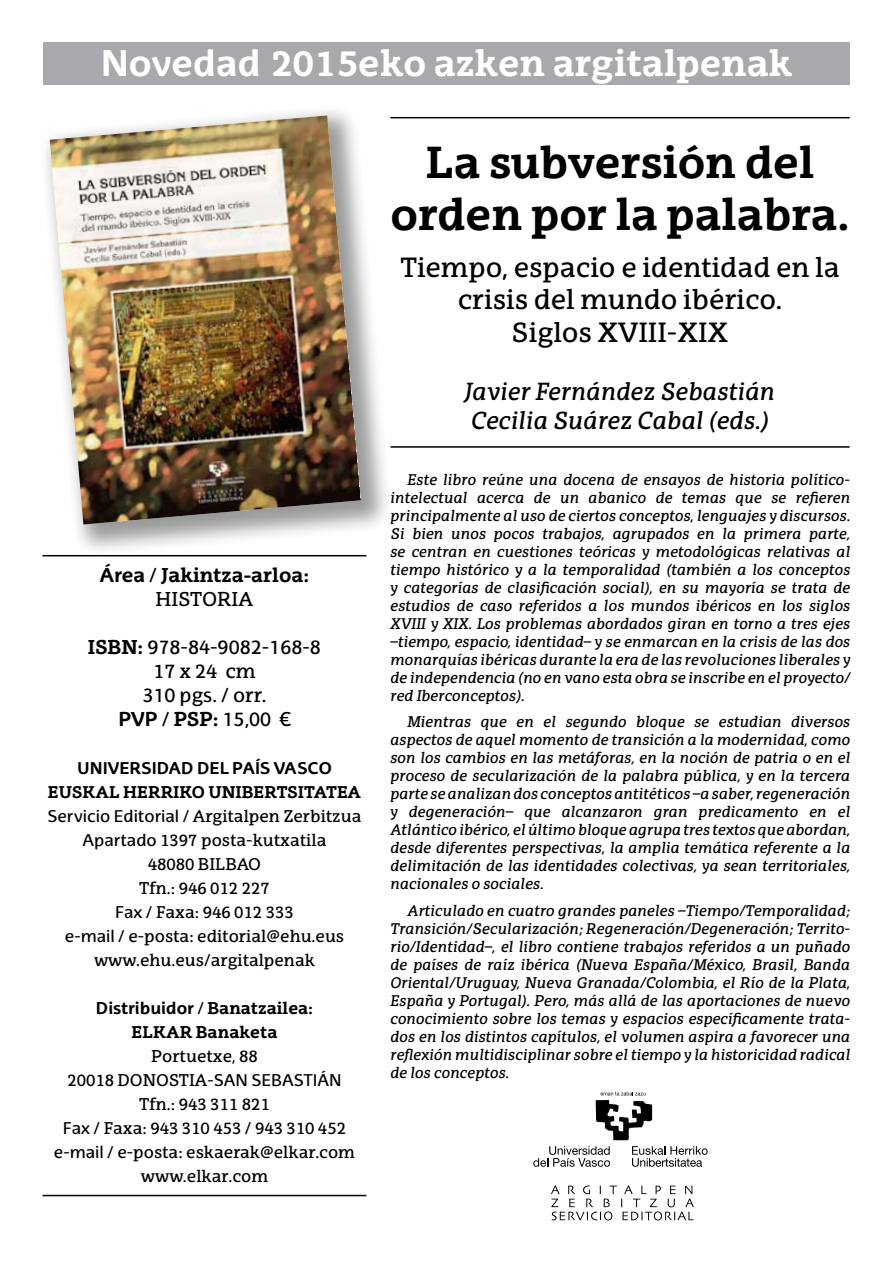
<style>
.page{position:relative;width:893px;height:1263px;background:#fff}
.page>*{position:absolute;margin:0;border:0;box-sizing:border-box;transform-origin:0 0}
.t1{font:700 43.5px/52.2px "EHU Serif";color:#000;text-align:center}
.t2{font:700 36px "EHU Serif";color:#fff}
.t3{font:27px/32.4px "EHU Serif";color:#000;text-align:center}
.t4{font:italic 24px/28.8px "EHU Serif";color:#000}
.t5{font:19.5px/24px "EHU Sans";color:#000;text-align:center}
.t6{font:700 19.5px/24px "EHU Serif";color:#000;text-align:center}
.t7{font:19.5px "EHU Serif";color:#000}
.t8{font:16.5px/24px "EHU Serif";color:#000}
.t9{font:700 16.5px "EHU Sans";color:#000}
.t10{font:700 16.5px "EHU Serif";color:#000}
.t11{font:16.5px "EHU Sans";color:#000}
.t12{font:italic 15px/18px "EHU Serif";color:#000;text-align:justify}
.s1{font-family:"EHU Sans"}
.s2{font-family:"EHU Sans";font-weight:400}
.s3{font-weight:400}
.s4{font-family:"EHU Serif";font-weight:700}
.s5{font-family:"EHU Serif"}
.s6{font-weight:700}
</style>
<div class="page">
<div style="left:43px;top:43px;width:807px;height:42px;background:#a7a9ac"></div>
<hr style="left:43px;top:1195px;width:323px;height:1px;background:#000">
<hr style="left:390px;top:117px;width:460px;height:1px;background:#000">
<hr style="left:390px;top:446px;width:460px;height:2px;background:#000">
<div style="left:38px;top:104px;width:356px;height:453px;background:#000;opacity:.4"></div>
<img style="left:50px;top:115px;width:311px;height:409px">
<svg style="left:551px;top:1185px;width:143px;height:35px"></svg>
<svg style="left:533px;top:1146px;width:77px;height:21px"></svg>
<svg style="left:632px;top:1146px;width:76px;height:21px"></svg>
<svg style="left:596px;top:1092px;width:56px;height:48px"></svg>
<h2 class="t2" style="left:101px;top:41px;width:693px"><span class="s1">Novedad</span> 2015eko azken argitalpenak</h2>
<h3 class="t6" style="left:100px;top:562px;width:211px"><span class="s1">Área</span> <span class="s2">/</span> Jakintza-arloa:<br><span class="s3">Historia</span></h3>
<h3 class="t5" style="left:88px;top:635px;width:235px"><span class="s4">ISBN:</span> 978-84-9082-168-8</h3>
<h3 class="t7" style="left:153px;top:659px;width:104px">17 x 24 cm</h3>
<h3 class="t5" style="left:118px;top:683px;width:174px">310 pgs. / <span class="s5">orr.<br></span><span class="s6">PVP</span> / <span class="s4">PSP:</span> 15,00 €</h3>
<p class="t9" style="left:77px;top:758px;width:256px">UNIVERSIDAD DEL PAÍS VASCO</p>
<p class="t10" style="left:48px;top:782px;width:315px">EUSKAL HERRIKO UNIBERTSITATEA</p>
<p class="t8" style="left:47px;top:804px;width:316px"><span class="s1">Servicio Editorial /</span> Argitalpen Zerbitzua</p>
<p class="t8" style="left:82px;top:828px;width:246px"><span class="s1">Apartado</span> 1397 posta-kutxatila</p>
<p class="t8" style="left:148px;top:852px;width:102px">48080 BILBAO</p>
<p class="t8" style="left:139px;top:876px;width:132px">Tfn.: 946 012 227</p>
<p class="t8" style="left:115px;top:900px;width:180px"><span class="s1">Fax /</span> Faxa: 946 012 333</p>
<p class="t8" style="left:65px;top:924px;width:281px"><span class="s1">e-mail /</span> e-posta: editorial@ehu.eus</p>
<p class="t8" style="left:94px;top:948px;width:222px">www.ehu.eus/argitalpenak</p>
<p class="t9" style="left:96px;top:998px;width:219px">Distribuidor <span class="s3">/</span> <span class="s5">Banatzailea:</span></p>
<p class="t10" style="left:132px;top:1022px;width:147px">ELKAR Banaketa</p>
<p class="t8" style="left:67px;top:1044px;width:192px;text-indent:84px">Portuetxe, 88<br>20018 DONOSTIA</p>
<p class="t11" style="left:207px;top:1070px;width:136px"><span class="s5">-</span>SAN SEBASTIÁN</p>
<p class="t8" style="left:54px;top:1092px;width:303px;text-align:center">Tfn.: 943 311 821<br><span class="s1">Fax</span> / Faxa: 943 310 453 / 943 310 452 <span class="s1">e-mail</span> / e-posta: eskaerak@elkar.com www.elkar.com</p>
<h1 class="t1" style="left:390px;top:135px;width:461px">La subversión del orden por la palabra.</h1>
<h3 class="t3" style="left:400px;top:251px;width:441px">Tiempo, espacio e identidad en la crisis del mundo ibérico.<br>Siglos XVIII-XIX</h3>
<h3 class="t4" style="left:465px;top:377px;width:312px">Javier Fernández Sebastián<br>Cecilia Suárez Cabal (eds.)</h3>
<p class="t12" style="left:390px;top:470px;width:462px;text-indent:17px">Este libro reúne una docena de ensayos de historia político&shy;intelectual acerca de un abanico de temas que se refieren principalmente al uso de ciertos conceptos, lenguajes y discursos.<br>Si bien unos pocos trabajos, agrupados en la primera parte, se centran en cuestiones teóricas y metodológicas relativas al tiempo histórico y a la temporalidad (también a los conceptos y categorías de clasificación social), en su mayoría se trata de estudios de caso referidos a los mundos ibéricos en los siglos XVIII y XIX. Los problemas abordados giran en torno a tres ejes –tiempo, espacio, identidad– y se enmarcan en la crisis de las dos monarquías ibéricas durante la era de las revoluciones liberales y de independencia (no en vano esta obra se inscribe en el proyecto/ red Iberconceptos).</p>
<p class="t12" style="left:390px;top:713px;width:462px;text-indent:17px">Mientras que en el segundo bloque se estudian diversos aspectos de aquel momento de transición a la modernidad, como son los cambios en las metáforas, en la noción de patria o en el proceso de secularización de la palabra pública, y en la tercera parte se analizan dos conceptos antitéticos –a saber, regeneración y degeneración– que alcanzaron gran predicamento en el Atlántico ibérico, el último bloque agrupa tres textos que abordan, desde diferentes perspectivas, la amplia temática referente a la delimitación de las identidades colectivas, ya sean territoriales, nacionales o sociales.</p>
<p class="t12" style="left:390px;top:901px;width:461px;text-indent:17px">Articulado en cuatro grandes paneles –Tiempo/Temporalidad; Transición/Secularización; Regeneración/Degeneración; Territo&shy;rio/Identidad–, el libro contiene trabajos referidos a un puñado de países de raíz ibérica (Nueva España/México, Brasil, Banda Oriental/Uruguay, Nueva Granada/Colombia, el Río de la Plata, España y Portugal). Pero, más allá de las aportaciones de nuevo conocimiento sobre los temas y espacios específicamente trata&shy;dos en los distintos capítulos, el volumen aspira a favorecer una reflexión multidisciplinar sobre el tiempo y la historicidad radical de los conceptos.</p>
</div>
